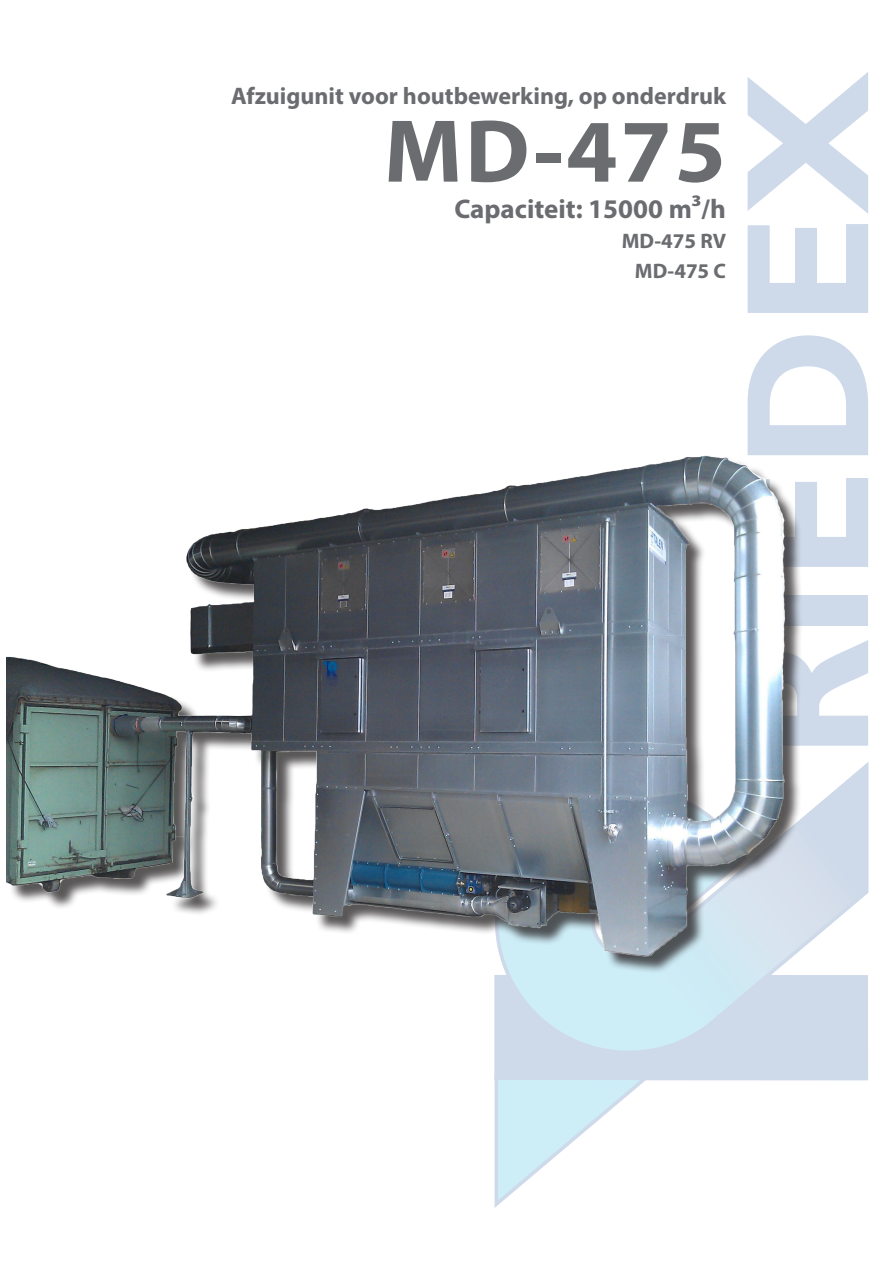
<style>
.page{position:relative;width:893px;height:1263px;background:#fff}
.page>*{position:absolute;margin:0;border:0;box-sizing:border-box;transform-origin:0 0}
.t1{font:700 90px "Myriad Pro";color:#6a6c70}
.t2{font:700 27px "Myriad Pro";color:#6a6c70}
.t3{font:700 24px "Myriad Pro";color:#6a6c70}
.t4{font:700 21px "Myriad Pro";color:#6a6c70}
</style>
<div class="page">
<svg style="left:494px;top:1056px;width:374px;height:152px"></svg>
<svg style="left:494px;top:975px;width:374px;height:81px"></svg>
<svg style="left:641px;top:762px;width:228px;height:268px"></svg>
<svg style="left:861px;top:640px;width:7px;height:106px"></svg>
<div style="left:748px;top:595px;width:120px;height:30px;background:#cedaea"></div>
<svg style="left:861px;top:478px;width:7px;height:89px"></svg>
<svg style="left:748px;top:335px;width:120px;height:120px"></svg>
<svg style="left:748px;top:224px;width:120px;height:89px"></svg>
<svg style="left:748px;top:72px;width:120px;height:142px"></svg>
<img style="left:7px;top:455px;width:854px;height:512px">
<p class="t3" style="left:231px;top:80px;width:496px">Afzuigunit voor houtbewerking, op onderdruk</p>
<p class="t1" style="left:384px;top:93px;width:344px">MD-475</p>
<p class="t2" style="left:454px;top:191px;width:273px">Capaciteit: 15000 m³/h</p>
<p class="t4" style="left:622px;top:227px;width:106px">MD-475 RV</p>
<p class="t4" style="left:635px;top:257px;width:93px">MD-475 C</p>
</div>
